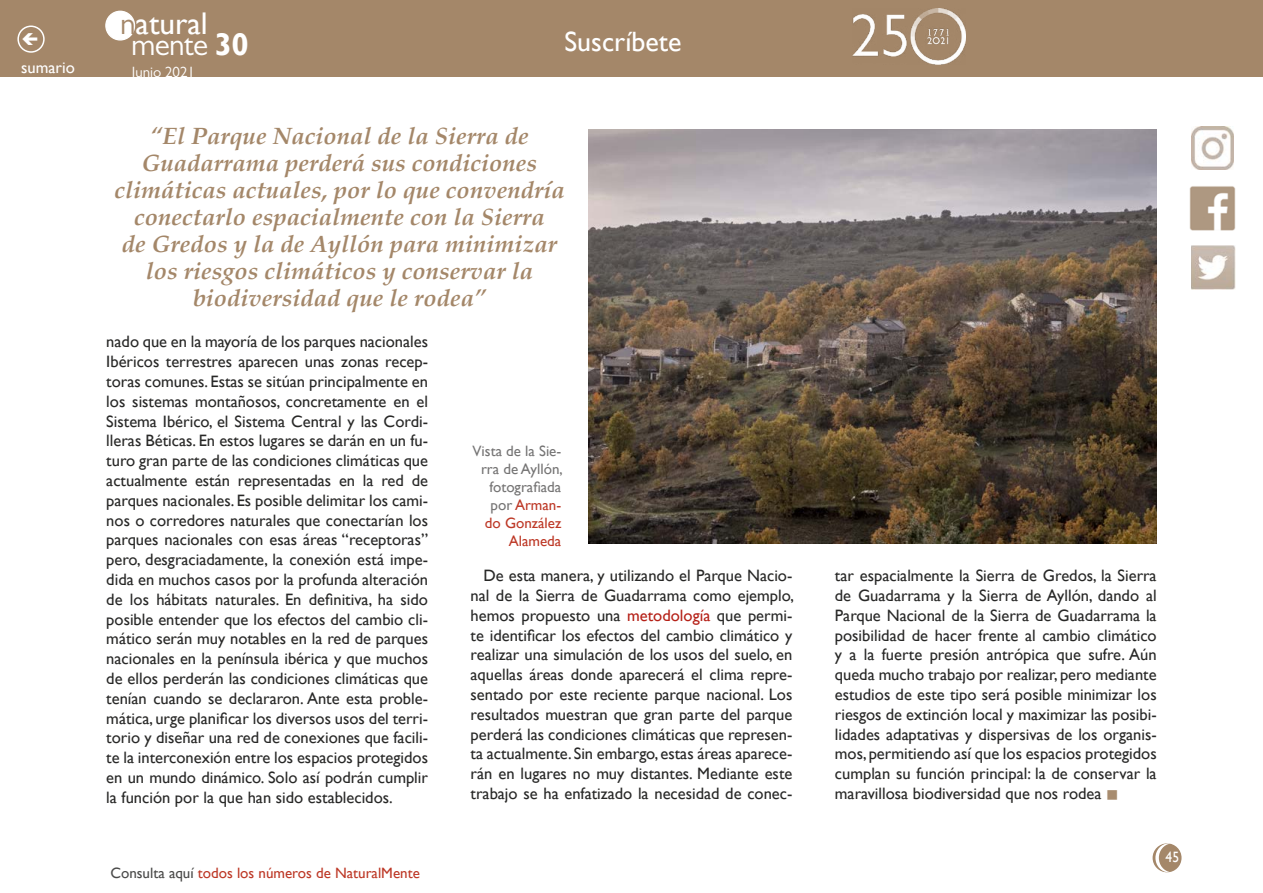
<style>
.page{position:relative;width:1263px;height:893px;background:#fff}
.page>*{position:absolute;margin:0;border:0;box-sizing:border-box;transform-origin:0 0}
.t1{font:31.35px "Gill Sans";color:#fff}
.t2{font:31.35px "Gill Sans MT Pro";letter-spacing:-.02em;color:#fff}
.t3{font:27.9px "Gill Sans";color:#fff}
.t4{font:italic 700 24px/27px "Palatino";color:#a48769;text-align:center}
.t5{font:16.5px/19.8px "Gill Sans";color:#282827;text-align:justify}
.t6{font:16.5px "Gill Sans";color:#fff}
.t7{font:15px/18px "Gill Sans";color:#757474;text-align:right}
.t8{font:15px "Gill Sans";color:#bd3826}
.t9{font:15px "Gill Sans MT Pro";color:#fff}
.t10{font:15px "Gill Sans";color:#fff;scale:.9 1}
.s1{font-family:"Gill Sans MT Pro";color:#a48769}
.s2{font-family:"Gill Sans";font-weight:700}
.s3{color:#4a4a49}
.s4{color:#bd3826}
.s5{color:#b52017}
.s6{color:#a88c6f}
</style>
<div class="page">
<div style="left:1153px;top:844px;width:28px;height:28px;background:#a48769;border-radius:50%"></div>
<div style="left:1152px;top:843px;width:29px;height:29px;border:2px solid #a48769;border-radius:50%"></div>
<div style="left:0;top:0;width:1263px;height:77px;background:#a48769"></div>
<div style="left:106px;top:11px;width:29px;height:29px;background:#fff;border-radius:50%"></div>
<div style="left:105px;top:11px;width:30px;height:30px;border:1px solid #fff;border-radius:50%"></div>
<svg style="left:1155px;top:843px;width:15px;height:29px"></svg>
<div style="left:17px;top:26px;width:28px;height:27px;border:2px solid #fff;border-radius:50%"></div>
<img style="left:1190px;top:186px;width:45px;height:44px">
<img style="left:1191px;top:246px;width:44px;height:44px">
<img style="left:1191px;top:127px;width:42px;height:42px">
<img style="left:853px;top:9px;width:112px;height:55px">
<img style="left:588px;top:130px;width:569px;height:413px">
<p class="t6" style="left:21px;top:58px;width:55px">sumario</p>
<h1 class="t1" style="left:120px;top:5px;width:89px"><span class="s1">n</span>atural</h1>
<h1 class="t2" style="left:131px;top:26px;width:119px">mente <span class="s2">30</span></h1>
<p class="t9" style="left:132px;top:63px;width:65px">Junio 2021</p>
<h2 class="t3" style="left:564px;top:25px;width:118px">Suscríbete</h2>
<p class="t4" style="left:114px;top:123px;width:452px">“El Parque Nacional de la Sierra de Guadarrama perderá sus condiciones climáticas actuales, por lo que convendría conectarlo espacialmente con la Sierra<br>de Gredos y la de Ayllón para minimizar los riesgos climáticos y conservar la biodiversidad que le rodea”</p>
<p class="t5" style="left:106px;top:332px;width:323px">nado que en la mayoría de los parques nacionales Ibéricos terrestres aparecen unas zonas recep&shy;toras comunes. Estas se sitúan principalmente en los sistemas montañosos, concretamente en el Sistema Ibérico, el Sistema Central y las Cordi&shy;lleras Béticas. En estos lugares se darán en un fu&shy;turo gran parte de las condiciones climáticas que actualmente están representadas en la red de parques nacionales. Es posible delimitar los cami&shy;nos o corredores naturales que conectarían los parques nacionales con esas áreas “receptoras” pero, desgraciadamente, la conexión está impe&shy;dida en muchos casos por la profunda alteración de los hábitats naturales. En definitiva, ha sido posible entender que los efectos del cambio cli&shy;mático serán muy notables en la red de parques nacionales en la península ibérica y que muchos de ellos perderán las condiciones climáticas que tenían cuando se declararon. Ante esta proble&shy;mática, urge planificar los diversos usos del terri&shy;torio y diseñar una red de conexiones que facili&shy;te la interconexión entre los espacios protegidos en un mundo dinámico. Solo así podrán cumplir la función por la que han sido establecidos.</p>
<p class="t8" style="left:110px;top:864px;width:311px"><span class="s3">Consulta aquí</span> todos los números de NaturalMente</p>
<p class="t7" style="left:473px;top:442px;width:92px">Vista de la Sie&shy;rra de Ayllón, fotografiada por <span class="s4">Arman&shy;do González<br>Alameda</span></p>
<p class="t5" style="left:471px;top:566px;width:325px;text-indent:13px">De esta manera, y utilizando el Parque Nacio&shy;nal de la Sierra de Guadarrama como ejemplo, hemos propuesto una <span class="s5">metodología</span> que permi&shy;te identificar los efectos del cambio climático y realizar una simulación de los usos del suelo, en aquellas áreas donde aparecerá el clima repre&shy;sentado por este reciente parque nacional. Los resultados muestran que gran parte del parque perderá las condiciones climáticas que represen&shy;ta actualmente. Sin embargo, estas áreas aparece&shy;rán en lugares no muy distantes. Mediante este trabajo se ha enfatizado la necesidad de conec-</p>
<p class="t5" style="left:835px;top:566px;width:323px">tar espacialmente la Sierra de Gredos, la Sierra de Guadarrama y la Sierra de Ayllón, dando al Parque Nacional de la Sierra de Guadarrama la posibilidad de hacer frente al cambio climático y a la fuerte presión antrópica que sufre. Aún queda mucho trabajo por realizar, pero mediante estudios de este tipo será posible minimizar los riesgos de extinción local y maximizar las posibi&shy;lidades adaptativas y dispersivas de los organis&shy;mos, permitiendo así que los espacios protegidos cumplan su función principal: la de conservar la maravillosa biodiversidad que nos rodea <span class="s6">■</span></p>
<p class="t10" style="left:1165px;top:849px;width:16px">45</p>
</div>
